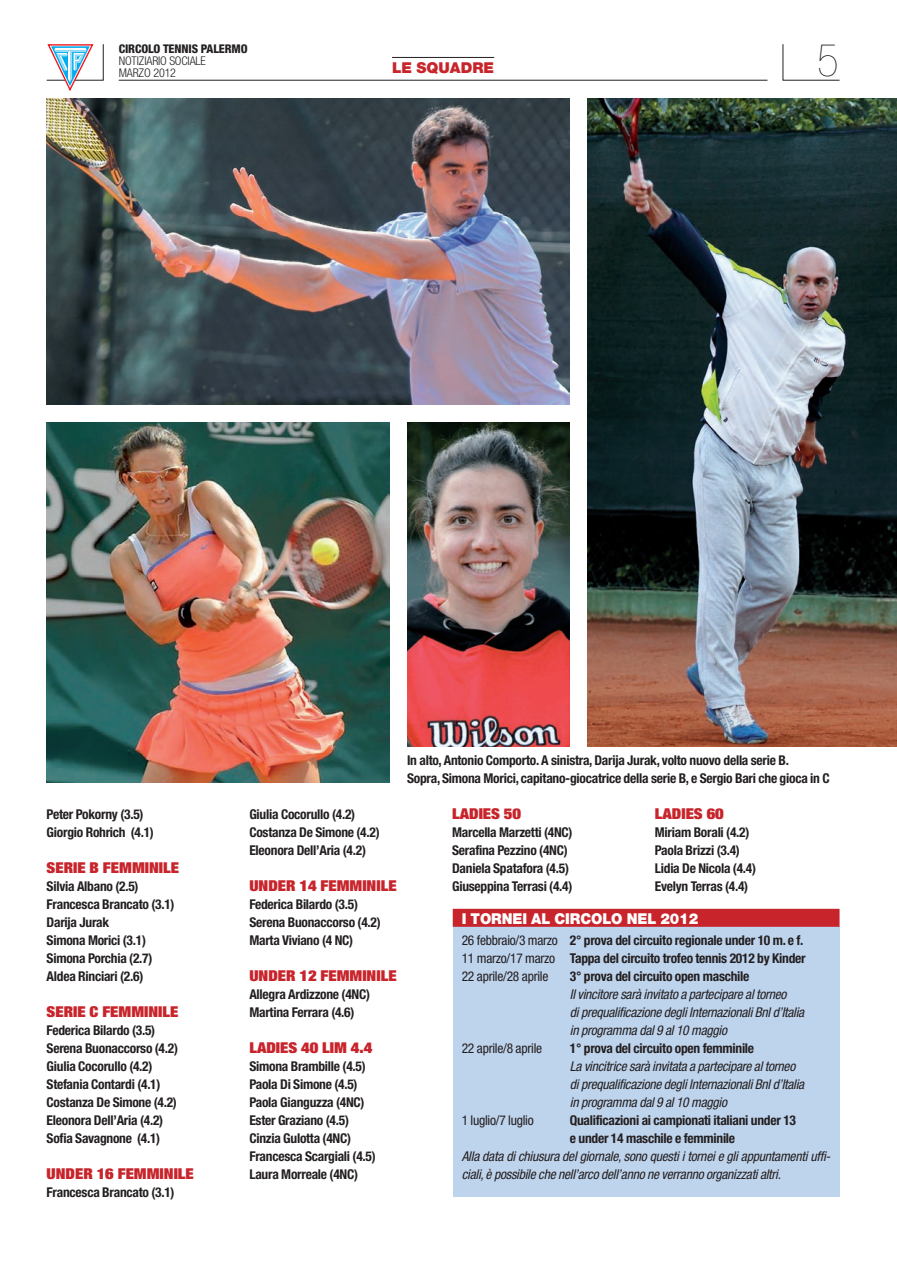
<style>
.page{position:relative;width:897px;height:1267px;background:#fff}
.page>*{position:absolute;margin:0;border:0;box-sizing:border-box;transform-origin:0 0}
.t1{font:900 condensed 45px "Helvetica Neue";color:#231f20}
.t2{font:900 expanded 15px "Helvetica Neue";color:#c8242b;scale:1.1 1}
.t3{font:900 15px "Helvetica Neue";letter-spacing:-.005em;color:#fff;scale:.95 1}
.t4{font:900 15px "Helvetica Neue";color:#c8242b}
.t5{font:700 condensed 13.5px/18px "Helvetica Neue";letter-spacing:-.02em;color:#231f20}
.t6{font:italic condensed 13.5px/18px "Helvetica Neue";letter-spacing:-.02em;color:#231f20}
.t7{font:condensed 13.5px "Helvetica Neue";letter-spacing:-.02em;color:#231f20}
.t8{font:300 condensed 12px/12px "Helvetica Neue";letter-spacing:-.01em;color:#231f20}
.t9{font:800 condensed 12px "Helvetica Neue";letter-spacing:-.01em;color:#231f20}
.s1{font-weight:400}
</style>
<div class="page">
<svg style="left:782px;top:44px;width:58px;height:37px"></svg>
<svg style="left:46px;top:44px;width:58px;height:47px"></svg>
<hr style="left:119px;top:80px;width:648px;height:1px;background:#231f20">
<hr style="left:392px;top:57px;width:102px;height:1px;background:#231f20">
<img style="left:47px;top:98px;width:522px;height:306px">
<img style="left:407px;top:422px;width:162px;height:324px">
<img style="left:47px;top:422px;width:342px;height:360px">
<img style="left:587px;top:98px;width:309px;height:648px">
<div style="left:452px;top:926px;width:387px;height:270px;background:#bed3ec"></div>
<div style="left:452px;top:908px;width:387px;height:18px;background:#c8242b"></div>
<p class="t9" style="left:119px;top:44px;width:130px">CIRCOLO TENNIS PALERMO</p>
<p class="t8" style="left:119px;top:55px;width:89px">NOTIZIARIO SOCIALE<br>MARZO 2012</p>
<p class="t4" style="left:392px;top:62px;width:104px">LE SQUADRE</p>
<h1 class="t1" style="left:817px;top:44px;width:23px">5</h1>
<p class="t5" style="left:47px;top:806px;width:109px">Peter Pokorny (3.5)<br>Giorgio Rohrich (4.1)</p>
<p class="t2" style="left:47px;top:861px;width:122px">SERIE B FEMMINILE</p>
<p class="t5" style="left:47px;top:878px;width:129px">Silvia Albano (2.5)<br>Francesca Brancato (3.1)<br>Darija Jurak<br>Simona Morici (3.1)<br>Simona Porchia (2.7)<br>Aldea Rinciari (2.6)</p>
<p class="t2" style="left:47px;top:1005px;width:121px">SERIE C FEMMINILE</p>
<p class="t5" style="left:47px;top:1022px;width:133px">Federica Bilardo (3.5)<br>Serena Buonaccorso (4.2)<br>Giulia Cocorullo (4.2)<br>Stefania Contardi (4.1)<br>Costanza De Simone (4.2)<br>Eleonora Dell’Aria (4.2)<br>Sofia Savagnone (4.1)</p>
<p class="t2" style="left:47px;top:1167px;width:135px">UNDER 16 FEMMINILE</p>
<p class="t5" style="left:47px;top:1184px;width:129px">Francesca Brancato (3.1)</p>
<p class="t5" style="left:249px;top:806px;width:132px">Giulia Cocorullo (4.2)<br>Costanza De Simone (4.2)<br>Eleonora Dell’Aria (4.2)</p>
<p class="t2" style="left:249px;top:879px;width:135px">UNDER 14 FEMMINILE</p>
<p class="t5" style="left:249px;top:896px;width:133px">Federica Bilardo (3.5)<br>Serena Buonaccorso (4.2)<br>Marta Viviano (4 NC)</p>
<p class="t2" style="left:249px;top:969px;width:135px">UNDER 12 FEMMINILE</p>
<p class="t5" style="left:249px;top:986px;width:122px">Allegra Ardizzone (4NC)<br>Martina Ferrara (4.6)</p>
<p class="t2" style="left:249px;top:1041px;width:113px">LADIES 40 LIM 4.4</p>
<p class="t5" style="left:249px;top:1058px;width:128px">Simona Brambille (4.5)<br>Paola Di Simone (4.5)<br>Paola Gianguzza (4NC)<br>Ester Graziano (4.5)<br>Cinzia Gulotta (4NC)<br>Francesca Scargiali (4.5)<br>Laura Morreale (4NC)</p>
<p class="t5" style="left:407px;top:752px;width:424px">In alto, Antonio Comporto. A sinistra, Darija Jurak, volto nuovo della serie B.<br>Sopra, Simona Morici, capitano-giocatrice della serie B, e Sergio Bari che gioca in C</p>
<p class="t2" style="left:452px;top:807px;width:64px">LADIES 50</p>
<p class="t5" style="left:452px;top:824px;width:122px">Marcella Marzetti (4NC)<br>Serafina Pezzino (4NC)<br>Daniela Spatafora (4.5)<br>Giuseppina Terrasi (4.4)</p>
<p class="t2" style="left:654px;top:807px;width:64px">LADIES 60</p>
<p class="t5" style="left:654px;top:824px;width:103px">Miriam Borali (4.2)<br>Paola Brizzi (3.4)<br>Lidia De Nicola (4.4)<br>Evelyn Terras (4.4)</p>
<p class="t3" style="left:461px;top:912px;width:250px">I TORNEI AL CIRCOLO NEL 2012</p>
<p class="t5" style="left:461px;top:932px;width:345px"><span class="s1">26 febbraio/3 marzo</span> 2° prova del circuito regionale under 10 m. e f.<br><span class="s1">11 marzo/17 marzo</span> Tappa del circuito trofeo tennis 2012 by Kinder<br><span class="s1">22 aprile/28 aprile</span></p>
<p class="t5" style="left:569px;top:968px;width:181px">3° prova del circuito open maschile</p>
<p class="t6" style="left:569px;top:986px;width:236px">Il vincitore sarà invitato a partecipare al torneo<br>di prequalificazione degli Internazionali Bnl d’Italia in programma dal 9 al 10 maggio</p>
<p class="t7" style="left:461px;top:1042px;width:82px">22 aprile/8 aprile</p>
<p class="t5" style="left:569px;top:1039px;width:186px">1° prova del circuito open femminile</p>
<p class="t6" style="left:569px;top:1057px;width:236px">La vincitrice sarà invitata a partecipare al torneo di prequalificazione degli Internazionali Bnl d’Italia in programma dal 9 al 10 maggio</p>
<p class="t7" style="left:461px;top:1114px;width:73px">1 luglio/7 luglio</p>
<p class="t5" style="left:569px;top:1111px;width:228px">Qualificazioni ai campionati italiani under 13 e under 14 maschile e femminile</p>
<p class="t6" style="left:461px;top:1147px;width:368px">Alla data di chiusura del giornale, sono questi i tornei e gli appuntamenti uffi&shy;ciali, è possibile che nell’arco dell’anno ne verranno organizzati altri.</p>
</div>
